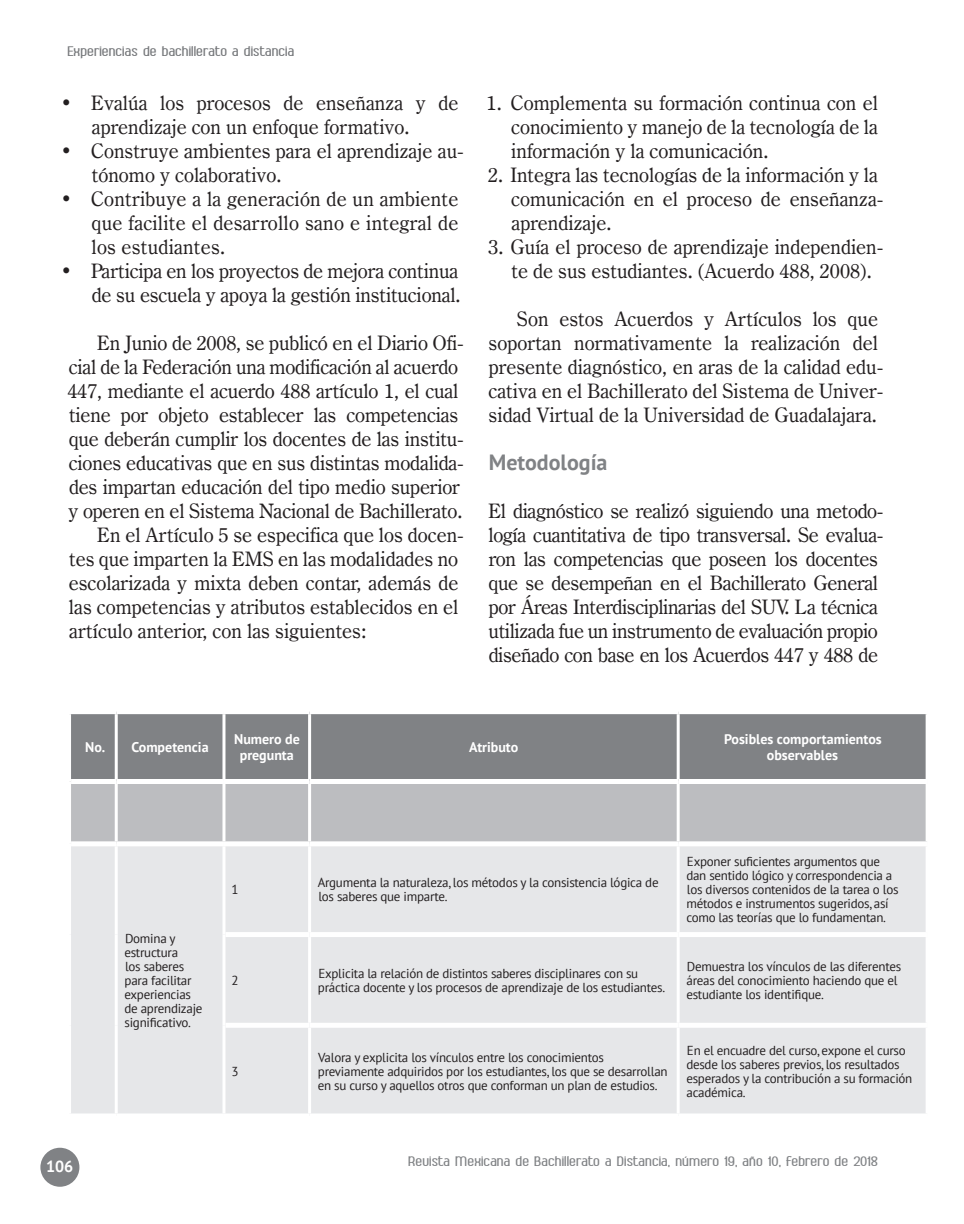
<style>
.page{position:relative;width:964px;height:1224px;background:#fff}
.page>*{position:absolute;margin:0;border:0;box-sizing:border-box;transform-origin:0 0}
.SUBTITULO_1{font:700 22px "PT Sans";color:#808285}
.TEXTO2{font:20px/24px "Century Oldstyle BT";color:#231f20}
.LISTADO{font:20px/24px "Century Oldstyle BT";color:#231f20}
.TEXTO1{font:20px/24px "Century Oldstyle BT";letter-spacing:-.02em;color:#231f20}
.t1{font:700 16px "Ambrosia";color:#808285}
.t2{font:700 16px "Ambrosia";color:#76787b}
.t3{font:700 16px "PT Sans";color:#fff}
.TABLA_TITULO{font:700 14px/16px "PT Sans";color:#fff;text-align:center}
.TABLA_TEXTO_IZQ{font:13px/14px "PT Sans";letter-spacing:-.02em;color:#231f20}
</style>
<div class="page">
<div style="left:40px;top:1148px;width:39px;height:39px;background:#808285;border-radius:50%"></div>
<div style="left:71px;top:714px;width:854px;height:65px;background:#808285"></div>
<div style="left:71px;top:784px;width:854px;height:57px;background:#bcbdc0"></div>
<div style="left:71px;top:846px;width:854px;height:267px;background:#e6e7e9"></div>
<hr style="left:115px;top:714px;width:3px;height:65px;background:#fff">
<hr style="left:222px;top:714px;width:3px;height:65px;background:#fff">
<hr style="left:308px;top:714px;width:3px;height:65px;background:#fff">
<hr style="left:677px;top:714px;width:3px;height:65px;background:#fff">
<hr style="left:115px;top:784px;width:3px;height:57px;background:#fff">
<hr style="left:222px;top:784px;width:3px;height:57px;background:#fff">
<hr style="left:308px;top:784px;width:3px;height:57px;background:#fff">
<hr style="left:677px;top:784px;width:3px;height:57px;background:#fff">
<hr style="left:115px;top:846px;width:3px;height:89px;background:#fff">
<hr style="left:115px;top:935px;width:3px;height:90px;background:#fff">
<hr style="left:115px;top:1025px;width:3px;height:88px;background:#fff">
<hr style="left:222px;top:846px;width:3px;height:89px;background:#fff">
<hr style="left:308px;top:846px;width:3px;height:86px;background:#fff">
<hr style="left:677px;top:846px;width:3px;height:86px;background:#fff">
<div style="left:225px;top:932px;width:85px;height:5px;background:#fff"></div>
<hr style="left:222px;top:935px;width:3px;height:90px;background:#fff">
<div style="left:310px;top:932px;width:368px;height:5px;background:#fff"></div>
<hr style="left:308px;top:937px;width:3px;height:86px;background:#fff">
<div style="left:678px;top:932px;width:249px;height:5px;background:#fff"></div>
<hr style="left:677px;top:937px;width:3px;height:86px;background:#fff">
<div style="left:225px;top:1023px;width:85px;height:5px;background:#fff"></div>
<hr style="left:222px;top:1025px;width:3px;height:88px;background:#fff">
<div style="left:310px;top:1023px;width:368px;height:5px;background:#fff"></div>
<hr style="left:308px;top:1028px;width:3px;height:85px;background:#fff">
<div style="left:678px;top:1023px;width:249px;height:5px;background:#fff"></div>
<hr style="left:677px;top:1028px;width:3px;height:85px;background:#fff">
<p class="t2" style="left:68px;top:44px;width:228px">Experiencias de bachillerato a distancia</p>
<p class="LISTADO" style="left:92px;top:91px;width:368px;text-indent:-31px">• Evalúa los procesos de enseñanza y de aprendizaje con un enfoque formativo.</p>
<p class="LISTADO" style="left:92px;top:139px;width:374px;text-indent:-31px">• Construye ambientes para el aprendizaje au&shy;tónomo y colaborativo.</p>
<p class="LISTADO" style="left:92px;top:187px;width:368px;text-align:justify;text-indent:-31px">• Contribuye a la generación de un ambiente que facilite el desarrollo sano e integral de los estudiantes.</p>
<p class="LISTADO" style="left:60px;top:259px;width:402px;text-align:right">• Participa en los proyectos de mejora continua de su escuela y apoya la gestión institucional.</p>
<p class="TEXTO2" style="left:67px;top:331px;width:398px;text-indent:29px">En Junio de 2008, se publicó en el Diario Ofi&shy;cial de la Federación una modificación al acuerdo 447, mediante el acuerdo 488 artículo 1, el cual tiene por objeto establecer las competencias que deberán cumplir los docentes de las institu&shy;ciones educativas que en sus distintas modalida&shy;des impartan educación del tipo medio superior y operen en el Sistema Nacional de Bachillerato.</p>
<p class="TEXTO2" style="left:69px;top:523px;width:397px;text-indent:28px">En el Artículo 5 se especifica que los docen&shy;tes que imparten la EMS en las modalidades no escolarizada y mixta deben contar, además de las competencias y atributos establecidos en el artículo anterior, con las siguientes:</p>
<p class="LISTADO" style="left:511px;top:91px;width:368px;text-align:justify;text-indent:-25px">1. Complementa su formación continua con el conocimiento y manejo de la tecnología de la información y la comunicación.</p>
<p class="LISTADO" style="left:511px;top:163px;width:374px;text-indent:-23px">2. Integra las tecnologías de la información y la comunicación en el proceso de enseñanza&shy;aprendizaje.</p>
<p class="LISTADO" style="left:488px;top:235px;width:396px;text-align:center">3. Guía el proceso de aprendizaje independien&shy;te de sus estudiantes. (Acuerdo 488, 2008).</p>
<p class="TEXTO2" style="left:488px;top:307px;width:396px;text-indent:28px">Son estos Acuerdos y Artículos los que soportan normativamente la realización del presente diagnóstico, en aras de la calidad edu&shy;cativa en el Bachillerato del Sistema de Univer&shy;sidad Virtual de la Universidad de Guadalajara.</p>
<p class="SUBTITULO_1" style="left:489px;top:448px;width:120px">Metodología</p>
<p class="TEXTO1" style="left:488px;top:499px;width:397px">El diagnóstico se realizó siguiendo una metodo&shy;logía cuantitativa de tipo transversal. Se evalua&shy;ron las competencias que poseen los docentes que se desempeñan en el Bachillerato General por Áreas Interdisciplinarias del SUV. La técnica utilizada fue un instrumento de evaluación propio diseñado con base en los Acuerdos 447 y 488 de</p>
<p class="TABLA_TITULO" style="left:85px;top:739px;width:22px">No.</p>
<p class="TABLA_TITULO" style="left:132px;top:739px;width:79px">Competencia</p>
<p class="TABLA_TITULO" style="left:234px;top:731px;width:67px">Numero de pregunta</p>
<p class="TABLA_TITULO" style="left:469px;top:739px;width:51px">Atributo</p>
<p class="TABLA_TITULO" style="left:724px;top:731px;width:159px">Posibles comportamientos observables</p>
<p class="TABLA_TEXTO_IZQ" style="left:124px;top:931px;width:80px">Domina y estructura<br>los saberes para facilitar experiencias de aprendizaje significativo.</p>
<p class="TABLA_TEXTO_IZQ" style="left:232px;top:882px;width:9px">1</p>
<p class="TABLA_TEXTO_IZQ" style="left:318px;top:875px;width:342px">Argumenta la naturaleza, los métodos y la consistencia lógica de los saberes que imparte.</p>
<p class="TABLA_TEXTO_IZQ" style="left:686px;top:854px;width:214px">Exponer suficientes argumentos que dan sentido lógico y correspondencia a los diversos contenidos de la tarea o los métodos e instrumentos sugeridos, así como las teorías que lo fundamentan.</p>
<p class="TABLA_TEXTO_IZQ" style="left:231px;top:973px;width:9px">2</p>
<p class="TABLA_TEXTO_IZQ" style="left:318px;top:966px;width:349px">Explicita la relación de distintos saberes disciplinares con su práctica docente y los procesos de aprendizaje de los estudiantes.</p>
<p class="TABLA_TEXTO_IZQ" style="left:686px;top:959px;width:216px">Demuestra los vínculos de las diferentes áreas del conocimiento haciendo que el estudiante los identifique.</p>
<p class="TABLA_TEXTO_IZQ" style="left:232px;top:1064px;width:9px">3</p>
<p class="TABLA_TEXTO_IZQ" style="left:318px;top:1050px;width:351px">Valora y explicita los vínculos entre los conocimientos previamente adquiridos por los estudiantes, los que se desarrollan en su curso y aquellos otros que conforman un plan de estudios.</p>
<p class="TABLA_TEXTO_IZQ" style="left:686px;top:1043px;width:227px">En el encuadre del curso, expone el curso desde los saberes previos, los resultados esperados y la contribución a su formación académica.</p>
<p class="t3" style="left:46px;top:1155px;width:29px">106</p>
<p class="t1" style="left:409px;top:1154px;width:471px">Revista Mexicana de Bachillerato a Distancia, número 19, año 10, febrero de 2018</p>
</div>
